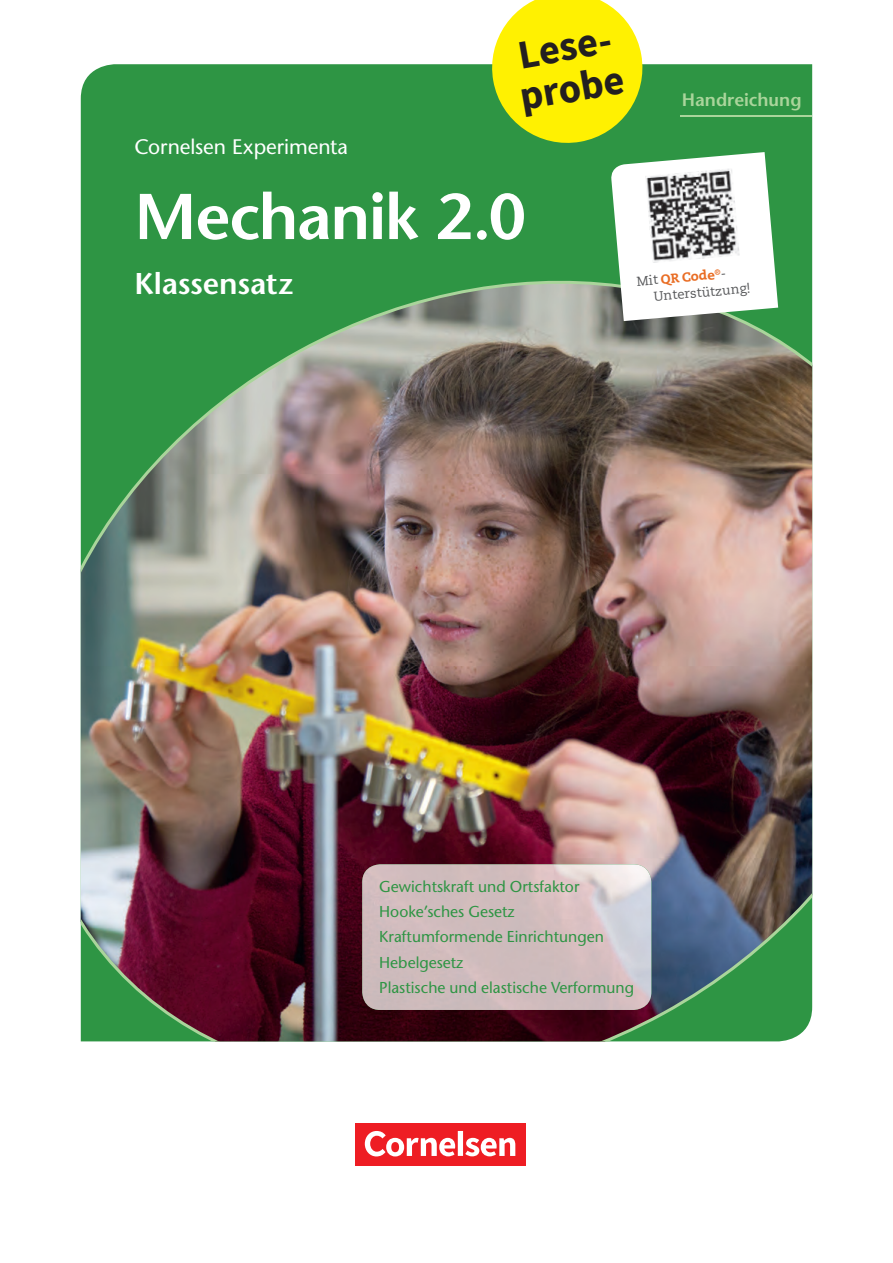
<style>
.page{position:relative;width:893px;height:1263px;background:#fff}
.page>*{position:absolute;margin:0;border:0;box-sizing:border-box;transform-origin:0 0}
.t1{font:600 64.5px "Stone Sans Std";letter-spacing:-.02em;color:#fff}
.t2{font:700 40.5px/41.4px "CV Source Sans";color:#231f20}
.t3{font:600 30px "Stone Sans Std";letter-spacing:-.005em;color:#fff}
.t4{font:500 21px "Stone Sans Std";letter-spacing:-.005em;color:#fff}
.t5{font:600 18px "Stone Sans Std";color:#aad59b}
.t6{font:500 15.75px/25.3px "Stone Sans Std";color:#2e9544}
.t7{font:13.05px/16.6px "Caecilia LT Std";color:#57585a}
.s1{font-weight:800;color:#e96d24}
</style>
<div class="page">
<div style="left:81px;top:64px;width:731px;height:205px;background:#2e9544"></div>
<img style="left:81px;top:269px;width:731px;height:772px">
<hr style="left:680px;top:115px;width:132px;height:2px;background:#aad59b">
<img style="left:362px;top:864px;width:289px;height:146px">
<div style="left:355px;top:1123px;width:170px;height:42px;background:#ee1d23"></div>
<svg style="left:365px;top:1131px;width:150px;height:25px"></svg>
<svg style="left:486px;top:0;width:292px;height:321px"></svg>
<h2 class="t2" style="left:509px;top:35px;width:108px;rotate:-10deg">Lese&shy;probe</h2>
<h3 class="t4" style="left:134px;top:134px;width:215px">Cornelsen Experimenta</h3>
<h1 class="t1" style="left:134px;top:178px;width:393px">Mechanik 2.0</h1>
<h3 class="t3" style="left:134px;top:266px;width:160px">Klassensatz</h3>
<p class="t5" style="left:682px;top:89px;width:121px">Handreichung</p>
<p class="t7" style="left:651px;top:272px;width:99px;text-indent:-15px;rotate:-5deg">Mit <span class="s1">QR Code</span><sup>®</sup>-<br>Unterstützung!</p>
<p class="t6" style="left:379px;top:874px;width:256px">Gewichtskraft und Ortsfaktor<br>Hooke’sches Gesetz<br>Kraftumformende Einrichtungen<br>Hebelgesetz<br>Plastische und elastische Verformung</p>
</div>
